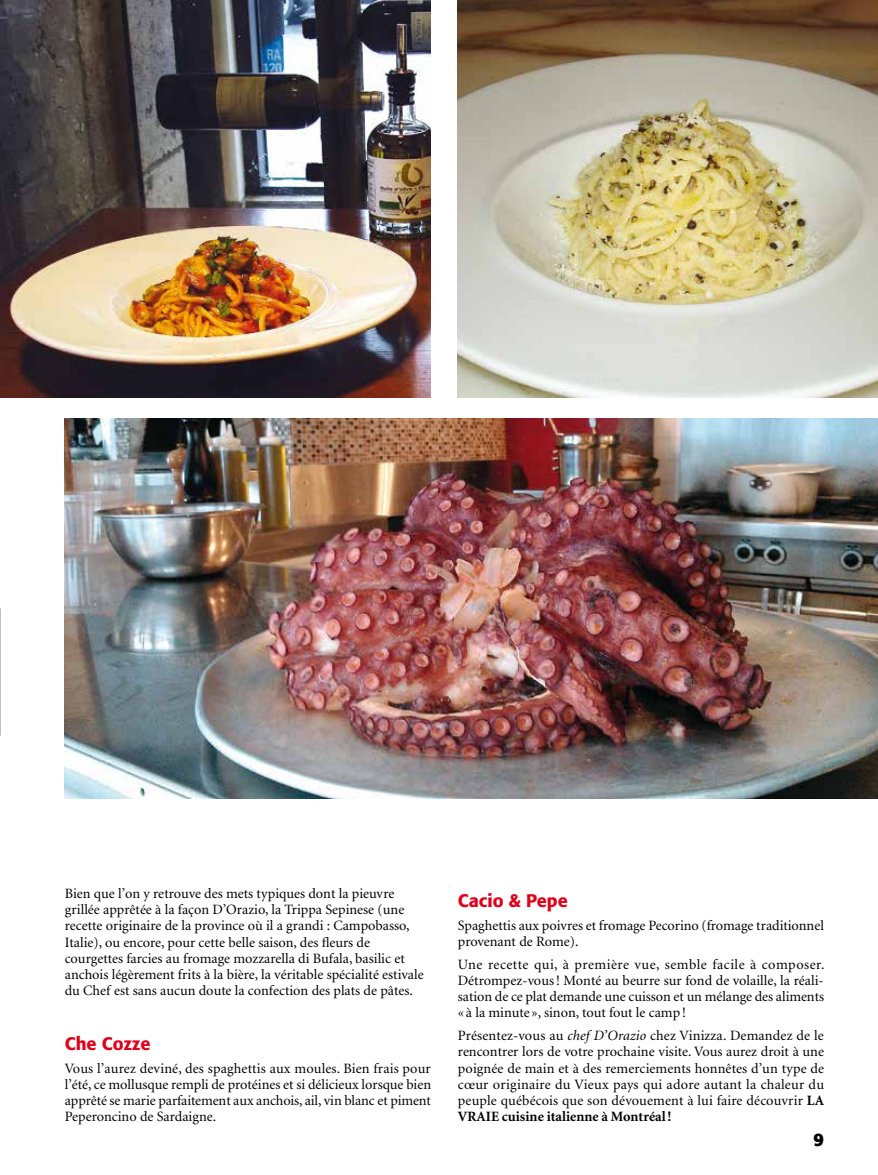
<style>
.page{position:relative;width:878px;height:1175px;background:#fff}
.page>*{position:absolute;margin:0;border:0;box-sizing:border-box;transform-origin:0 0}
.t1{font:500 18px "Formata";color:#e2001a}
.t2{font:700 18px "Formata";color:#000}
.t3{font:14.25px/16.2px "Minion";color:#000}
.s1{font-style:italic}
.s2{font-weight:700}
</style>
<div class="page">
<img style="left:0;top:0;width:431px;height:398px">
<img style="left:65px;top:419px;width:813px;height:379px">
<img style="left:458px;top:0;width:420px;height:398px">
<p class="t3" style="left:65px;top:886px;width:360px">Bien que l’on y retrouve des mets typiques dont la pieuvre grillée apprêtée à la façon D’Orazio, la Trippa Sepinese (une recette originaire de la province où il a grandi : Campobasso, Italie), ou encore, pour cette belle saison, des fleurs de courgettes farcies au fromage mozzarella di Bufala, basilic et anchois légèrement frits à la bière, la véritable spécialité estivale du Chef est sans aucun doute la confection des plats de pâtes.</p>
<p class="t1" style="left:65px;top:1032px;width:87px">Che Cozze</p>
<p class="t3" style="left:65px;top:1060px;width:368px;text-align:justify">Vous l’aurez deviné, des spaghettis aux moules. Bien frais pour l’été, ce mollusque rempli de protéines et si délicieux lorsque bien apprêté se marie parfaitement aux anchois, ail, vin blanc et piment Peperoncino de Sardaigne.</p>
<p class="t1" style="left:458px;top:889px;width:111px">Cacio &amp; Pepe</p>
<p class="t3" style="left:458px;top:918px;width:367px">Spaghettis aux poivres et fromage Pecorino (fromage traditionnel provenant de Rome).</p>
<p class="t3" style="left:458px;top:957px;width:368px;text-align:justify">Une recette qui, à première vue, semble facile à composer.<br>Détrompez-vous! Monté au beurre sur fond de volaille, la réali&shy;sation de ce plat demande une cuisson et un mélange des aliments « à la minute », sinon, tout fout le camp!</p>
<p class="t3" style="left:458px;top:1028px;width:368px">Présentez-vous au <span class="s1">chef D’Orazio</span> chez Vinizza. Demandez de le rencontrer lors de votre prochaine visite. Vous aurez droit à une poignée de main et à des remerciements honnêtes d’un type de cœur originaire du Vieux pays qui adore autant la chaleur du peuple québécois que son dévouement à lui faire découvrir <span class="s2">LA VRAIE cuisine italienne à Montréal!</span></p>
<p class="t2" style="left:813px;top:1128px;width:12px">9</p>
</div>
